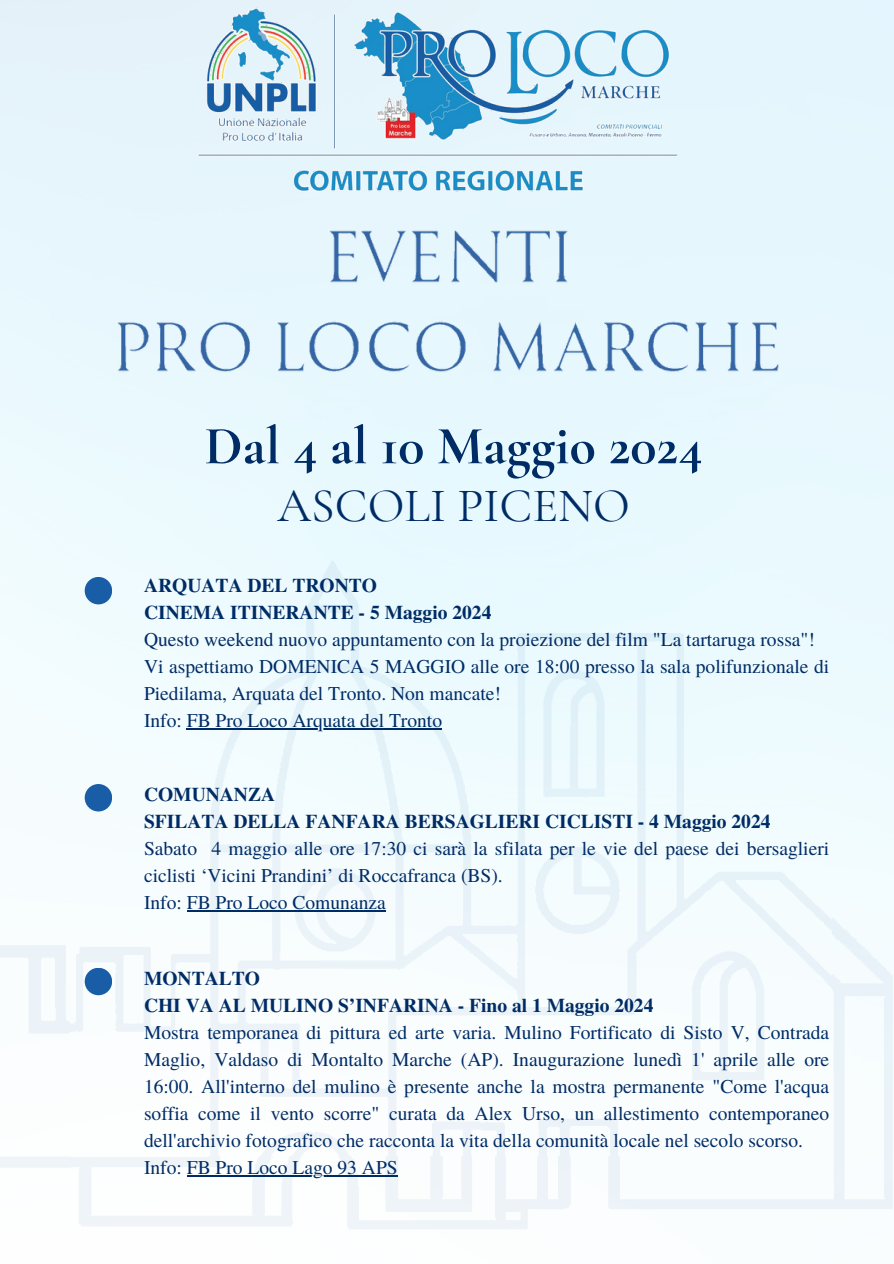
<style>
.page{position:relative;width:894px;height:1264px;background:#fff}
.page>*{position:absolute;margin:0;border:0;box-sizing:border-box;transform-origin:0 0}
.t1{font:700 54.15px "Cormorant Garamond";color:#002c66}
.t2{font:48px "Cormorant Garamond";color:#002c66}
.t3{font:19.5px/27px "Te X Gyre Termes";color:#002c66}
.t4{font:700 19.5px "Te X Gyre Termes";color:#002c66}
</style>
<div class="page">
<img style="left:190px;top:0;width:512px;height:200px">
<img style="left:0;top:535px;width:893px;height:728px">
<hr style="left:187px;top:728px;width:255px;height:1px;background:#002c66">
<hr style="left:187px;top:910px;width:198px;height:1px;background:#002c66">
<hr style="left:187px;top:1175px;width:210px;height:1px;background:#002c66">
<img style="left:318px;top:223px;width:257px;height:70px">
<img style="left:112px;top:315px;width:668px;height:66px">
<div style="left:85px;top:577px;width:27px;height:27px;background:#185da5;border-radius:50%"></div>
<div style="left:85px;top:784px;width:27px;height:27px;background:#185da5;border-radius:50%"></div>
<div style="left:85px;top:967px;width:27px;height:28px;background:#185da5;border-radius:50%"></div>
<p class="t1" style="left:204px;top:413px;width:499px">Dal 4 al 10 Maggio 2024</p>
<h2 class="t2" style="left:277px;top:476px;width:353px">ASCOLI PICENO</h2>
<p class="t4" style="left:144px;top:570px;width:234px">ARQUATA DEL TRONTO</p>
<p class="t4" style="left:144px;top:597px;width:349px">CINEMA ITINERANTE - 5 Maggio 2024</p>
<h1 class="t3" style="left:144px;top:625px;width:672px">Questo weekend nuovo appuntamento con la proiezione del film "La tartaruga rossa"!</h1>
<p class="t3" style="left:144px;top:652px;width:686px">Vi aspettiamo DOMENICA 5 MAGGIO alle ore 18:00 presso la sala polifunzionale di<br>Piedilama, Arquata del Tronto. Non mancate!</p>
<p class="t3" style="left:144px;top:706px;width:299px">Info: FB Pro Loco Arquata del Tronto</p>
<p class="t4" style="left:144px;top:779px;width:133px">COMUNANZA</p>
<p class="t4" style="left:144px;top:806px;width:628px">SFILATA DELLA FANFARA BERSAGLIERI CICLISTI - 4 Maggio 2024</p>
<p class="t3" style="left:144px;top:834px;width:686px">Sabato 4 maggio alle ore 17:30 ci sarà la sfilata per le vie del paese dei bersaglieri ciclisti ‘Vicini Prandini’ di Roccafranca (BS).</p>
<p class="t3" style="left:144px;top:888px;width:243px">Info: FB Pro Loco Comunanza</p>
<p class="t4" style="left:144px;top:963px;width:117px">MONTALTO</p>
<p class="t4" style="left:144px;top:990px;width:510px">CHI VA AL MULINO S’INFARINA - Fino al 1 Maggio 2024</p>
<p class="t3" style="left:144px;top:1018px;width:686px;text-align:justify">Mostra temporanea di pittura ed arte varia. Mulino Fortificato di Sisto V, Contrada Maglio, Valdaso di Montalto Marche (AP). Inaugurazione lunedì 1' aprile alle ore 16:00. All'interno del mulino è presente anche la mostra permanente "Come l'acqua soffia come il vento scorre" curata da Alex Urso, un allestimento contemporaneo dell'archivio fotografico che racconta la vita della comunità locale nel secolo scorso.</p>
<p class="t3" style="left:144px;top:1153px;width:255px">Info: FB Pro Loco Lago 93 APS</p>
</div>
